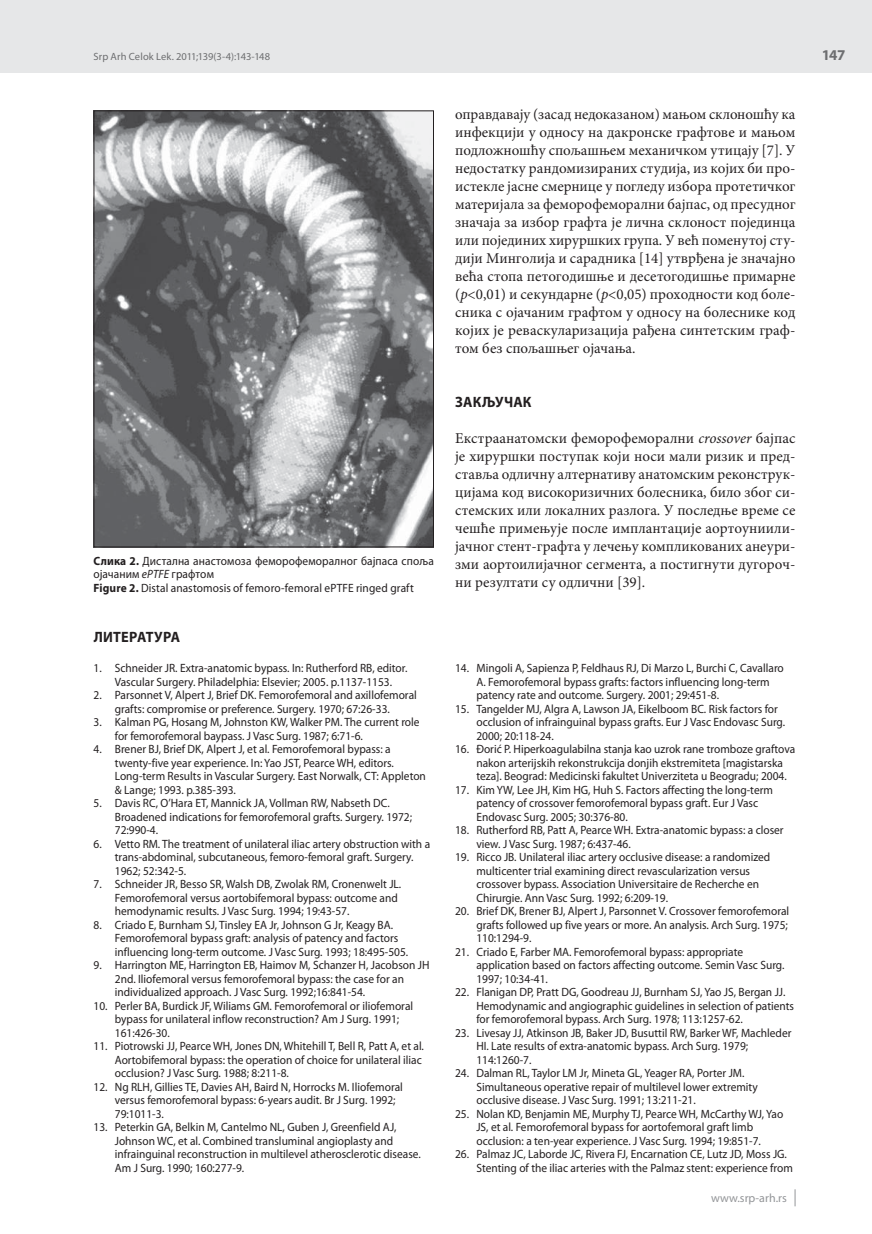
<style>
.page{position:relative;width:872px;height:1234px;background:#fff}
.page>*{position:absolute;margin:0;border:0;box-sizing:border-box;transform-origin:0 0}
.t1{font:15px/18px "Minion Pro";color:#231f20;text-align:justify}
.t2{font:700 15px "Myriad Pro";letter-spacing:.015em;color:#231f20;scale:.95 1}
.t3{font:700 15px "Myriad Pro";color:#6d6e70}
.t4{font:12px/13.5px "Myriad Pro";color:#231f20;scale:.95 1}
.t5{font:12px "Myriad Pro";color:#939598}
.t6{font:10.5px "Myriad Pro";letter-spacing:.01em;color:#6d6e70}
.s1{font-weight:700}
.s2{font-style:italic}
</style>
<div class="page">
<div style="left:0;top:0;width:872px;height:72px;background:#e6e7e8"></div>
<svg style="left:794px;top:1189px;width:1px;height:16px"></svg>
<img style="left:96px;top:112px;width:336px;height:433px">
<div style="left:94px;top:110px;width:340px;height:437px;border:1px solid #231f20"></div>
<p class="t6" style="left:94px;top:52px;width:178px">Srp Arh Celok Lek. 2011;139(3-4):143-148</p>
<p class="t4" style="left:94px;top:555px;width:360px"><span class="s1">Слика 2.</span> Дистална анастомоза феморофеморалног бајпаса споља оја чаним <span class="s2">ePTFE</span> графтом<br><span class="s1">Figure 2.</span> Distal anastomosis of femoro-femoral ePTFE ringed graft</p>
<p class="t2" style="left:94px;top:630px;width:93px">ЛИТЕРАТУРА</p>
<p class="t4" style="left:94px;top:662px;width:332px;text-align:center">1. Schneider JR. Extra-anatomic bypass. In: Rutherford RB, editor.<br>Vascular Surgery. Philadelphia: Elsevier; 2005. p.1137-1153.</p>
<p class="t4" style="left:94px;top:689px;width:342px;text-align:center">2. Parsonnet V, Alpert J, Brief DK. Femorofemoral and axillofemoral grafts: compromise or preference. Surgery. 1970; 67:26-33.</p>
<p class="t4" style="left:115px;top:716px;width:322px;text-indent:-21px">3. Kalman PG, Hosang M, Johnston KW, Walker PM. The current role for femorofemoral baypass. J Vasc Surg. 1987; 6:71-6.</p>
<p class="t4" style="left:115px;top:743px;width:329px;text-indent:-21px">4. Brener BJ, Brief DK, Alpert J, et al. Femorofemoral bypass: a twenty-five year experience. In: Yao JST, Pearce WH, editors.<br>Long-term Results in Vascular Surgery. East Norwalk, CT: Appleton &amp; Lange; 1993. p.385-393.</p>
<p class="t4" style="left:115px;top:797px;width:314px;text-indent:-21px">5. Davis RC, O’Hara ET, Mannick JA, Vollman RW, Nabseth DC.<br>Broadened indications for femorofemoral grafts. Surgery. 1972;<br>72:990-4.</p>
<p class="t4" style="left:115px;top:838px;width:333px;text-indent:-21px">6. Vetto RM. The treatment of unilateral iliac artery obstruction with a trans-abdominal, subcutaneous, femoro-femoral graft. Surgery.<br>1962; 52:342-5.</p>
<p class="t4" style="left:115px;top:878px;width:303px;text-indent:-21px">7. Schneider JR, Besso SR, Walsh DB, Zwolak RM, Cronenwelt JL.<br>Femorofemoral versus aortobifemoral bypass: outcome and hemodynamic results. J Vasc Surg. 1994; 19:43-57.</p>
<p class="t4" style="left:115px;top:919px;width:310px;text-indent:-21px">8. Criado E, Burnham SJ, Tinsley EA Jr, Johnson G Jr, Keagy BA.<br>Femorofemoral bypass graft: analysis of patency and factors influencing long-term outcome. J Vasc Surg. 1993; 18:495-505.</p>
<p class="t4" style="left:115px;top:959px;width:333px;text-indent:-21px">9. Harrington ME, Harrington EB, Haimov M, Schanzer H, Jacobson JH<br>2nd. Iliofemoral versus femorofemoral bypass: the case for an individualized approach. J Vasc Surg. 1992;16:841-54.</p>
<p class="t4" style="left:115px;top:1000px;width:315px;text-indent:-21px">10. Perler BA, Burdick JF, Wiliams GM. Femorofemoral or iliofemoral bypass for unilateral inflow reconstruction? Am J Surg. 1991;<br>161:426-30.</p>
<p class="t4" style="left:115px;top:1040px;width:327px;text-indent:-21px">11. Piotrowski JJ, Pearce WH, Jones DN, Whitehill T, Bell R, Patt A, et al.<br>Aortobifemoral bypass: the operation of choice for unilateral iliac occlusion? J Vasc Surg. 1988; 8:211-8.</p>
<p class="t4" style="left:115px;top:1081px;width:305px;text-indent:-21px">12. Ng RLH, Gillies TE, Davies AH, Baird N, Horrocks M. Iliofemoral versus femorofemoral bypass: 6-years audit. Br J Surg. 1992;<br>79:1011-3.</p>
<p class="t4" style="left:115px;top:1121px;width:323px;text-indent:-21px">13. Peterkin GA, Belkin M, Cantelmo NL, Guben J, Greenfield AJ, Johnson WC, et al. Combined transluminal angioplasty and infrainguinal reconstruction in multilevel atherosclerotic disease.<br>Am J Surg. 1990; 160:277-9.</p>
<p class="t1" style="left:455px;top:107px;width:342px">оправ да ва ју (за сад не до ка за ном) ма њом скло но шћу ка ин фек ци ји у од но су на да крон ске граф то ве и ма њом под ло жно шћу спо ља шњем ме ха нич ком ути ца ју [7]. У не до стат ку ран до ми зи ра них сту ди ја, из ко јих би про&shy;ис те кле ја сне смер ни це у по гле ду из бо ра про те тич ког ма те ри ја ла за фе мо ро фе мо рал ни бај пас, од пре суд ног зна ча ја за из бор граф та је лич на скло ност по је дин ца или по је ди них хи рур шких гру па. У већ по ме ну тој сту&shy;ди ји Ми нго ли ја и са рад ни ка [14] утвр ђе на је зна чај но ве ћа сто па пе то го ди шње и де се то го ди шње при мар не (<span class="s2">p</span>&lt;0,01) и се кун дар не (<span class="s2">p</span>&lt;0,05) про ход но сти код бо ле&shy;сни ка с оја ча ним граф том у од но су на бо ле сни ке код ко јих је ре ва ску ла ри за ци ја ра ђе на син тет ским граф&shy;том без спо ља шњег оја ча ња.</p>
<p class="t2" style="left:455px;top:396px;width:82px">ЗАКЉУЧАК</p>
<p class="t1" style="left:455px;top:431px;width:342px">Екс траа на том ски фе мо ро фе мо рал ни <span class="s2">cros so ver</span> бај пас је хи рур шки по сту пак ко ји но си ма ли ри зик и пред&shy;ста вља од лич ну ал тер на ти ву ана том ским ре кон струк&shy;ци ја ма код ви со ко ри зич них бо ле сни ка, би ло због си&shy;стем ских или ло кал них раз ло га. У по след ње вре ме се че шће при ме њу је по сле им план та ци је аор то у ни и ли&shy;јач ног стент-граф та у ле че њу ком пли ко ва них ане у ри&shy;зми аор то и ли јач ног сег мен та, а по стиг ну ти ду го роч&shy;ни ре зул та ти су од лич ни [39].</p>
<p class="t4" style="left:476px;top:662px;width:325px;text-indent:-21px">14. Mingoli A, Sapienza P, Feldhaus RJ, Di Marzo L, Burchi C, Cavallaro<br>A. Femorofemoral bypass grafts: factors influencing long-term patency rate and outcome. Surgery. 2001; 29:451-8.</p>
<p class="t4" style="left:476px;top:703px;width:326px;text-indent:-21px">15. Tangelder MJ, Algra A, Lawson JA, Eikelboom BC. Risk factors for occlusion of infrainguinal bypass grafts. Eur J Vasc Endovasc Surg.<br>2000; 20:118-24.</p>
<p class="t4" style="left:476px;top:743px;width:337px;text-indent:-21px">16. Đorić P. Hiperkoagulabilna stanja kao uzrok rane tromboze graftova nakon arterijskih rekonstrukcija donjih ekstremiteta [magistarska teza]. Beograd: Medicinski fakultet Univerziteta u Beogradu; 2004.</p>
<p class="t4" style="left:476px;top:784px;width:314px;text-indent:-21px">17. Kim YW, Lee JH, Kim HG, Huh S. Factors affecting the long-term patency of crossover femorofemoral bypass graft. Eur J Vasc<br>Endovasc Surg. 2005; 30:376-80.</p>
<p class="t4" style="left:476px;top:824px;width:325px;text-indent:-21px">18. Rutherford RB, Patt A, Pearce WH. Extra-anatomic bypass: a closer view. J Vasc Surg. 1987; 6:437-46.</p>
<p class="t4" style="left:476px;top:851px;width:311px;text-indent:-21px">19. Ricco JB. Unilateral iliac artery occlusive disease: a randomized multicenter trial examining direct revascularization versus crossover bypass. Association Universitaire de Recherche en Chirurgie. Ann Vasc Surg. 1992; 6:209-19.</p>
<p class="t4" style="left:476px;top:905px;width:331px;text-align:justify;text-indent:-21px">20. Brief DK, Brener BJ, Alpert J, Parsonnet V. Crossover femorofemoral grafts followed up five years or more. An analysis. Arch Surg. 1975; 110:1294-9.</p>
<p class="t4" style="left:476px;top:946px;width:326px;text-indent:-21px">21. Criado E, Farber MA. Femorofemoral bypass: appropriate application based on factors affecting outcome. Semin Vasc Surg.<br>1997; 10:34-41.</p>
<p class="t4" style="left:476px;top:986px;width:336px;text-indent:-21px">22. Flanigan DP, Pratt DG, Goodreau JJ, Burnham SJ, Yao JS, Bergan JJ.<br>Hemodynamic and angiographic guidelines in selection of patients for femorofemoral bypass. Arch Surg. 1978; 113:1257-62.</p>
<p class="t4" style="left:476px;top:1027px;width:333px;text-indent:-21px">23. Livesay JJ, Atkinson JB, Baker JD, Busuttil RW, Barker WF, Machleder<br>HI. Late results of extra-anatomic bypass. Arch Surg. 1979;<br>114:1260-7.</p>
<p class="t4" style="left:476px;top:1067px;width:298px;text-indent:-21px">24. Dalman RL, Taylor LM Jr, Mineta GL, Yeager RA, Porter JM.<br>Simultaneous operative repair of multilevel lower extremity occlusive disease. J Vasc Surg. 1991; 13:211-21.</p>
<p class="t4" style="left:476px;top:1108px;width:324px;text-indent:-21px">25. Nolan KD, Benjamin ME, Murphy TJ, Pearce WH, McCarthy WJ, Yao<br>JS, et al. Femorofemoral bypass for aortofemoral graft limb occlusion: a ten-year experience. J Vasc Surg. 1994; 19:851-7.</p>
<p class="t4" style="left:476px;top:1148px;width:335px;text-indent:-21px">26. Palmaz JC, Laborde JC, Rivera FJ, Encarnation CE, Lutz JD, Moss JG.<br>Stenting of the iliac arteries with the Palmaz stent: experience from</p>
<p class="t5" style="left:711px;top:1192px;width:77px">www.srp-arh.rs</p>
<p class="t3" style="left:821px;top:49px;width:25px">147</p>
</div>
